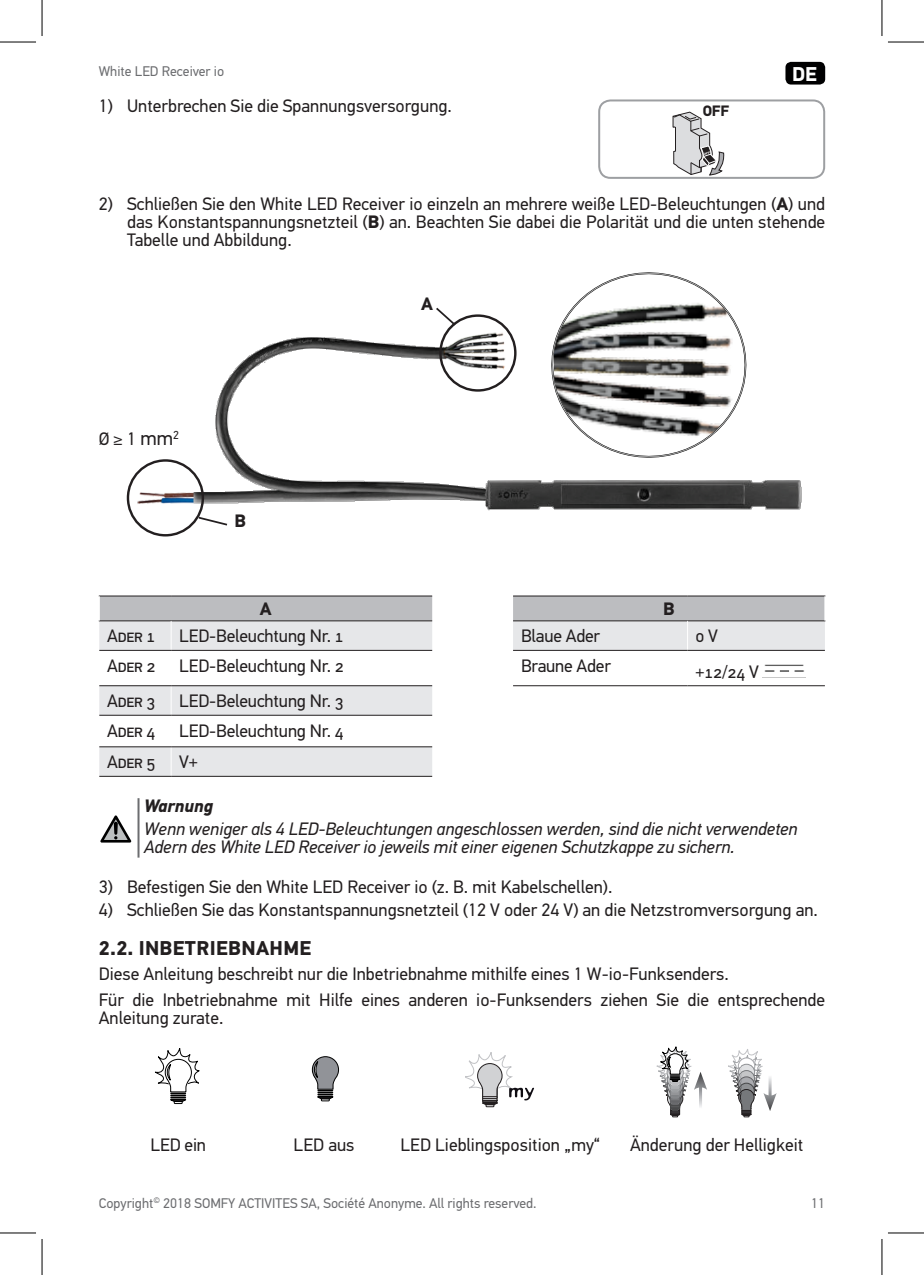
<style>
.page{position:relative;width:924px;height:1275px;background:#fff}
.page>*{position:absolute;margin:0;border:0;box-sizing:border-box;transform-origin:0 0}
.t1{font:700 20px "PF Din Text Pro";letter-spacing:.02em;color:#231f20}
.t2{font:700 20px "PF Din Text Pro";color:#fff}
.t3{font:18px/18px "PF Din Text Pro";color:#231f20;text-align:justify}
.t4{font:italic 18px/18px "PF Din Text Pro";letter-spacing:-.005em;color:#231f20}
.t5{font:italic 700 18px "PF Din Text Pro";letter-spacing:-.005em;color:#231f20}
.t6{font:700 18px "PF Din Text Pro";color:#231f20}
.t7{font:700 15px "PF Din Text Pro";color:#231f20}
.t8{font:14px "PF Din Text Pro";color:#6c6d70}
.s1{font-weight:700}
.s2{font-size:20px}
</style>
<div class="page">
<div style="left:785px;top:62px;width:39px;height:23px;background:#000001;border-radius:6px"></div>
<svg style="left:99px;top:650px;width:725px;height:126px"></svg>
<hr style="left:99px;top:595px;width:72px;height:1px;background:#231f20">
<hr style="left:171px;top:595px;width:261px;height:1px;background:#231f20">
<hr style="left:513px;top:595px;width:174px;height:1px;background:#231f20">
<hr style="left:687px;top:595px;width:138px;height:1px;background:#231f20">
<svg style="left:99px;top:596px;width:726px;height:54px;background:#d3d4d6"></svg>
<hr style="left:170px;top:651px;width:1px;height:34px;background:#fff">
<hr style="left:686px;top:651px;width:1px;height:34px;background:#fff">
<svg style="left:170px;top:686px;width:1px;height:29px"></svg>
<svg style="left:686px;top:686px;width:1px;height:29px"></svg>
<hr style="left:170px;top:716px;width:1px;height:30px;background:#fff">
<hr style="left:686px;top:715px;width:1px;height:32px;background:#fff">
<svg style="left:170px;top:747px;width:1px;height:29px"></svg>
<svg style="left:686px;top:747px;width:1px;height:29px"></svg>
<hr style="left:99px;top:650px;width:72px;height:1px;background:#231f20">
<hr style="left:171px;top:650px;width:261px;height:1px;background:#231f20">
<hr style="left:513px;top:650px;width:174px;height:1px;background:#231f20">
<hr style="left:687px;top:650px;width:137px;height:1px;background:#231f20">
<hr style="left:99px;top:685px;width:72px;height:1px;background:#231f20">
<hr style="left:171px;top:685px;width:261px;height:1px;background:#231f20">
<hr style="left:513px;top:685px;width:174px;height:1px;background:#231f20">
<hr style="left:687px;top:685px;width:137px;height:1px;background:#231f20">
<hr style="left:99px;top:715px;width:72px;height:1px;background:#231f20">
<hr style="left:171px;top:715px;width:261px;height:1px;background:#231f20">
<hr style="left:99px;top:746px;width:72px;height:1px;background:#231f20">
<hr style="left:171px;top:746px;width:261px;height:1px;background:#231f20">
<hr style="left:99px;top:776px;width:72px;height:1px;background:#231f20">
<hr style="left:171px;top:776px;width:261px;height:1px;background:#231f20">
<img style="left:762px;top:658px;width:43px;height:20px">
<hr style="left:137px;top:798px;width:2px;height:59px;background:#6c6d70">
<svg style="left:155px;top:1048px;width:44px;height:56px"></svg>
<svg style="left:311px;top:1056px;width:28px;height:45px"></svg>
<svg style="left:465px;top:1052px;width:69px;height:55px"></svg>
<svg style="left:656px;top:1046px;width:50px;height:71px"></svg>
<svg style="left:728px;top:1049px;width:48px;height:68px"></svg>
<svg style="left:672px;top:112px;width:52px;height:64px"></svg>
<div style="left:598px;top:99px;width:226px;height:80px;border:2px solid #9d9fa2;border-radius:11px"></div>
<svg style="left:561px;top:272px;width:175px;height:52px"></svg>
<img style="left:128px;top:324px;width:674px;height:206px">
<div style="left:439px;top:314px;width:77px;height:78px;border:2px solid #231f20;border-radius:50%"></div>
<svg style="left:197px;top:515px;width:32px;height:12px"></svg>
<svg style="left:434px;top:307px;width:23px;height:20px"></svg>
<div style="left:127px;top:459px;width:77px;height:77px;border:2px solid #231f20;border-radius:50%"></div>
<svg style="left:100px;top:815px;width:32px;height:28px"></svg>
<hr style="left:0;top:42px;width:36px;height:1px;background:#000">
<hr style="left:887px;top:42px;width:36px;height:1px;background:#000">
<hr style="left:0;top:1232px;width:36px;height:1px;background:#000">
<hr style="left:887px;top:1232px;width:36px;height:1px;background:#000">
<hr style="left:42px;top:0;width:1px;height:36px;background:#000">
<hr style="left:42px;top:1239px;width:1px;height:36px;background:#000">
<hr style="left:881px;top:0;width:1px;height:36px;background:#000">
<hr style="left:881px;top:1239px;width:1px;height:36px;background:#000">
<p class="t8" style="left:99px;top:63px;width:127px">White LED Receiver io</p>
<p class="t2" style="left:791px;top:62px;width:26px">DE</p>
<p class="t3" style="left:99px;top:97px;width:354px">1) Unterbrechen Sie die Spannungsversorgung.</p>
<p class="t7" style="left:702px;top:102px;width:28px">OFF</p>
<p class="t3" style="left:127px;top:195px;width:699px;text-indent:-28px">2) Schließen Sie den White LED Receiver io einzeln an mehrere weiße LED-Beleuchtungen (<span class="s1">A</span>) und das Konstantspannungsnetzteil (<span class="s1">B</span>) an. Beachten Sie dabei die Polarität und die unten stehende Tabelle und Abbildung.</p>
<p class="t3" style="left:99px;top:430px;width:82px">Ø ≥ 1 <span class="s2">mm</span><sup>2</sup></p>
<p class="t6" style="left:421px;top:293px;width:13px">A</p>
<p class="t6" style="left:234px;top:510px;width:13px">B</p>
<p class="t6" style="left:260px;top:598px;width:13px">A</p>
<p class="t6" style="left:663px;top:598px;width:13px">B</p>
<p class="t3" style="left:107px;top:627px;width:50px">Ader 1</p>
<p class="t3" style="left:179px;top:627px;width:166px">LED-Beleuchtung Nr. 1</p>
<p class="t3" style="left:521px;top:627px;width:81px">Blaue Ader</p>
<p class="t3" style="left:695px;top:627px;width:24px">0 V</p>
<p class="t3" style="left:107px;top:657px;width:50px">Ader 2</p>
<p class="t3" style="left:179px;top:657px;width:166px">LED-Beleuchtung Nr. 2</p>
<p class="t3" style="left:521px;top:657px;width:91px">Braune Ader</p>
<p class="t3" style="left:695px;top:662px;width:65px">+12/24 V</p>
<p class="t3" style="left:107px;top:692px;width:50px">Ader 3</p>
<p class="t3" style="left:179px;top:692px;width:166px">LED-Beleuchtung Nr. 3</p>
<p class="t3" style="left:107px;top:721px;width:50px">Ader 4</p>
<p class="t3" style="left:179px;top:721px;width:166px">LED-Beleuchtung Nr. 4</p>
<p class="t3" style="left:107px;top:753px;width:50px">Ader 5</p>
<p class="t3" style="left:179px;top:753px;width:20px">V+</p>
<p class="t5" style="left:144px;top:794px;width:70px">Warnung</p>
<p class="t4" style="left:144px;top:820px;width:654px">Wenn weniger als 4 LED-Beleuchtungen angeschlossen werden, sind die nicht verwendeten<br>Adern des White LED Receiver io jeweils mit einer eigenen Schutzkappe zu sichern.</p>
<p class="t3" style="left:99px;top:877px;width:515px">3) Befestigen Sie den White LED Receiver io (z. B. mit Kabelschellen).</p>
<p class="t3" style="left:99px;top:901px;width:720px">4) Schließen Sie das Konstantspannungsnetzteil (12 V oder 24 V) an die Netzstromversorgung an.</p>
<p class="t1" style="left:99px;top:936px;width:214px">2.2. INBETRIEBNAHME</p>
<p class="t3" style="left:99px;top:962px;width:727px;line-height:25px">Diese Anleitung beschreibt nur die Inbetriebnahme mithilfe eines 1 W-io-Funksenders.<br>Für die Inbetriebnahme mit Hilfe eines anderen io-Funksenders ziehen Sie die entsprechende</p>
<p class="t3" style="left:99px;top:1008px;width:126px">Anleitung zurate.</p>
<p class="t3" style="left:150px;top:1136px;width:57px">LED ein</p>
<p class="t3" style="left:293px;top:1136px;width:62px">LED aus</p>
<p class="t3" style="left:400px;top:1136px;width:200px">LED Lieblingsposition „my“</p>
<p class="t3" style="left:629px;top:1136px;width:175px">Änderung der Helligkeit</p>
<p class="t8" style="left:99px;top:1194px;width:439px">Copyright<sup>©</sup> 2018 SOMFY ACTIVITES SA, Société Anonyme. All rights reserved.</p>
<p class="t8" style="left:810px;top:1194px;width:15px">11</p>
</div>
